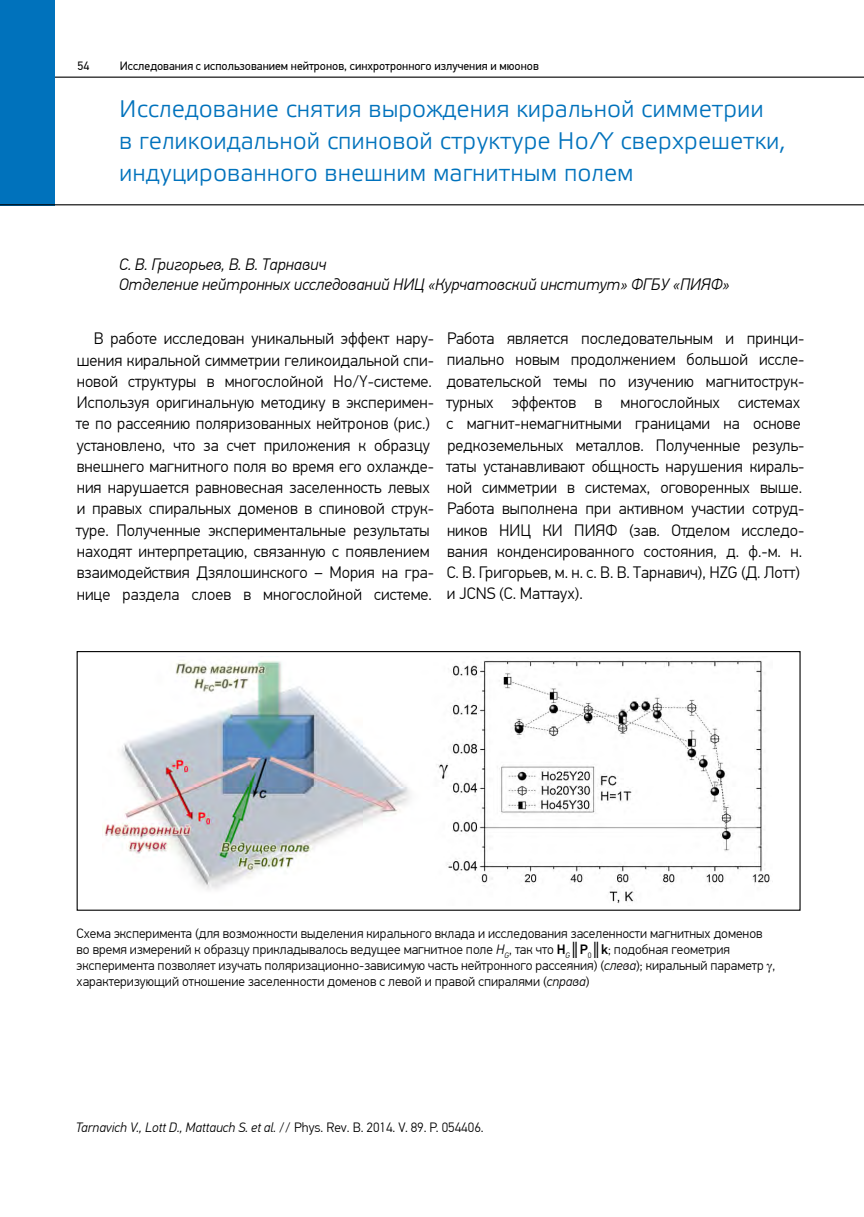
<style>
.page{position:relative;width:864px;height:1217px;background:#fff}
.page>*{position:absolute;margin:0;border:0;box-sizing:border-box;transform-origin:0 0}
.t1{font:24px/32px "Etelka Lig";color:#0072bc}
.t2{font:300 16.5px/21.3px "PF Din Text Pro";color:#000}
.t3{font:italic 300 16.5px/19.8px "PF Din Text Pro";color:#000}
.t4{font:300 13.5px/16.2px "PF Din Text Pro";color:#000}
.t5{font:italic 300 13.5px "PF Din Text Pro";color:#000}
.t6{font:12px "PF Din Text Pro";color:#000}
.s1{font-style:italic}
.s2{font-weight:500}
.s3{font-family:"Times New Roman";font-weight:400}
.s4{font-style:normal}
</style>
<div class="page">
<hr style="left:0;top:77px;width:863px;height:1px;background:#000">
<div style="left:0;top:0;width:55px;height:205px;background:#0072bc"></div>
<hr style="left:0;top:204px;width:863px;height:1px;background:#000">
<img style="left:103px;top:660px;width:667px;height:243px">
<div style="left:77px;top:651px;width:723px;height:259px;border:1px solid #000"></div>
<p class="t6" style="left:77px;top:59px;width:13px">54</p>
<p class="t6" style="left:120px;top:59px;width:420px">Исследования с использованием нейтронов, синхротронного излучения и мюонов</p>
<h1 class="t1" style="left:119px;top:93px;width:667px">Исследование снятия вырождения киральной симметрии<br>в геликоидальной спиновой структуре Ho/Y сверхрешетки, индуцированного внешним магнитным полем</h1>
<p class="t3" style="left:119px;top:254px;width:612px">С. В. Григорьев, В. В. Тарнавич<br>Отделение нейтронных исследований НИЦ «Курчатовский институт» ФГБУ «ПИЯФ»</p>
<p class="t2" style="left:76px;top:328px;width:360px;text-indent:18px">В работе исследован уникальный эффект нару&shy;шения киральной симметрии геликоидальной спи&shy;новой структуры в многослойной Ho/Y-системе.<br>Используя оригинальную методику в эксперимен&shy;те по рассеянию поляризованных нейтронов (рис.) установлено, что за счет приложения к образцу внешнего магнитного поля во время его охлажде&shy;ния нарушается равновесная заселенность левых и правых спиральных доменов в спиновой струк&shy;туре. Полученные экспериментальные результаты находят интерпретацию, связанную с появлением взаимодействия Дзялошинского – Мория на гра&shy;нице раздела слоев в многослойной системе.</p>
<p class="t2" style="left:446px;top:328px;width:359px">Работа является последовательным и принци&shy;пиально новым продолжением большой иссле&shy;довательской темы по изучению магнитострук&shy;турных эффектов в многослойных системах с магнит-немагнитными границами на основе редкоземельных металлов. Полученные резуль&shy;таты устанавливают общность нарушения кираль&shy;ной симметрии в системах, оговоренных выше.<br>Работа выполнена при активном участии сотруд&shy;ников НИЦ КИ ПИЯФ (зав. Отделом исследо&shy;вания конденсированного состояния, д. ф.-м. н.<br>С. В. Григорьев, м. н. с. В. В. Тарнавич), HZG (Д. Лотт) и JCNS (С. Маттаух).</p>
<p class="t4" style="left:77px;top:925px;width:699px">Схема эксперимента (для возможности выделения кирального вклада и исследования заселенности магнитных доменов во время измерений к образцу прикладывалось ведущее магнитное поле <span class="s1">H</span><sub>G</sub>, так что <span class="s2">H</span><sub>G</sub><span class="s3">║</span><span class="s2">P</span><sub>0</sub><span class="s3">║</span><span class="s2">k</span>; подобная геометрия эксперимента позволяет изучать поляризационно-зависимую часть нейтронного рассеяния) (<span class="s1">слева</span>); киральный параметр , характеризующий отношение заселенности доменов с левой и правой спиралями (<span class="s1">справа</span>)</p>
<p class="t5" style="left:76px;top:1118px;width:407px">Tarnavich V., Lott D., Mattauch S. et al. <span class="s4">// Phys. Rev. B. 2014. V. 89. Р. 054406.</span></p>
</div>
